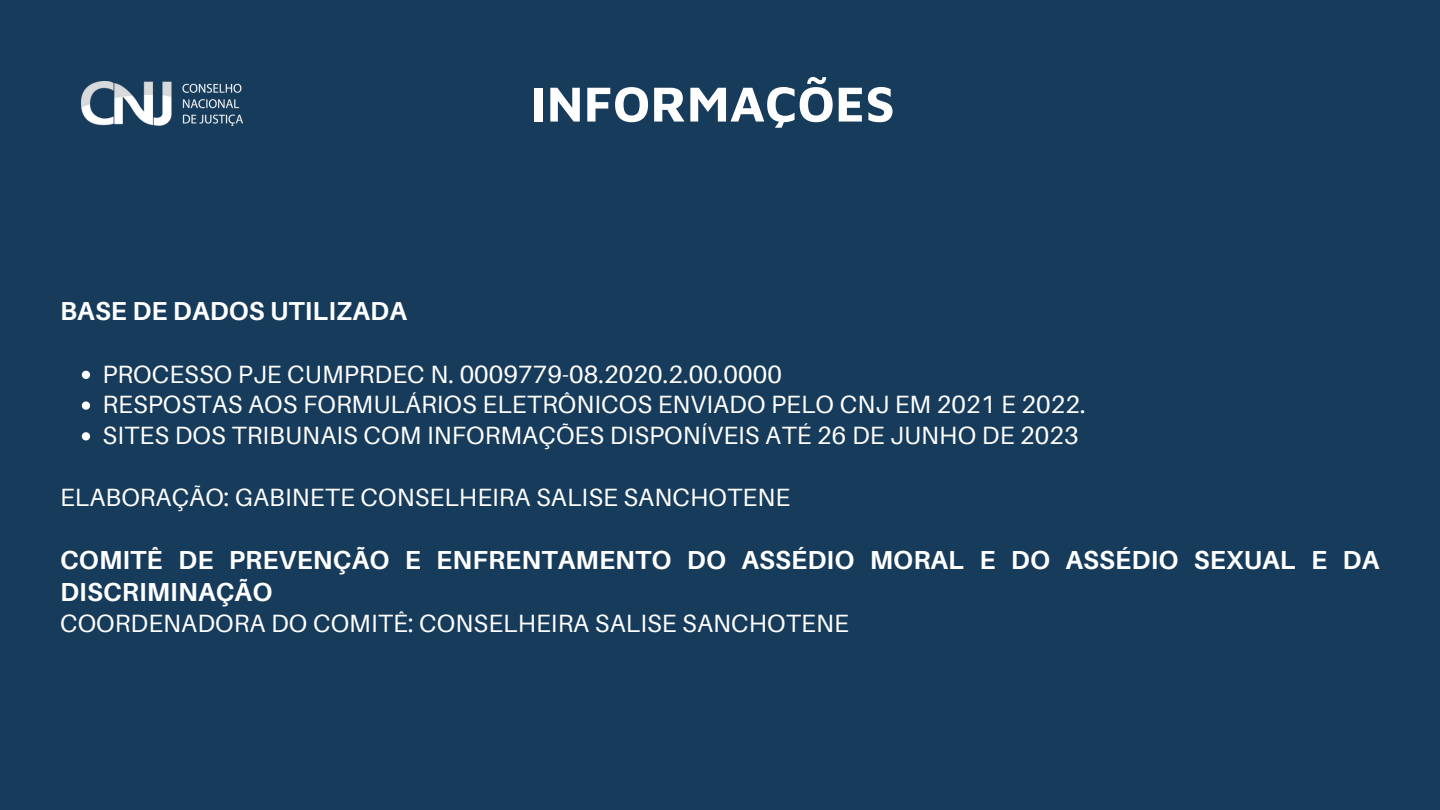
<style>
.page{position:relative;width:1440px;height:810px;background:#173b5b}
.page>*{position:absolute;margin:0;border:0;box-sizing:border-box;transform-origin:0 0}
.t1{font:700 50.7px "Maven Pro";letter-spacing:.005em;color:#fff}
.t2{font:700 26px/32.2px "Aileron";letter-spacing:.005em;color:#fff}
.t3{font:25px "Aileron";letter-spacing:.005em;color:#fff}
</style>
<div class="page">
<svg style="left:82px;top:371px;width:8px;height:8px"></svg>
<svg style="left:82px;top:401px;width:8px;height:9px"></svg>
<svg style="left:82px;top:432px;width:8px;height:8px"></svg>
<img style="left:81px;top:81px;width:161px;height:44px">
<p class="t2" style="left:60px;top:295px;width:348px">BASE DE DADOS UTILIZADA</p>
<p class="t1" style="left:531px;top:73px;width:365px">INFORMAÇÕES</p>
<p class="t3" style="left:103px;top:358px;width:681px">PROCESSO PJE CUMPRDEC N. 0009779-08.2020.2.00.0000</p>
<p class="t3" style="left:103px;top:389px;width:984px">RESPOSTAS AOS FORMULÁRIOS ELETRÔNICOS ENVIADO PELO CNJ EM 2021 E 2022.</p>
<p class="t3" style="left:103px;top:420px;width:977px">SITES DOS TRIBUNAIS COM INFORMAÇÕES DISPONÍVEIS ATÉ 26 DE JUNHO DE 2023</p>
<p class="t3" style="left:60px;top:481px;width:732px">ELABORAÇÃO: GABINETE CONSELHEIRA SALISE SANCHOTENE</p>
<p class="t2" style="left:60px;top:543px;width:1321px">COMITÊ DE PREVENÇÃO E ENFRENTAMENTO DO ASSÉDIO MORAL E DO ASSÉDIO SEXUAL E DA<br>DISCRIMINAÇÃO</p>
<p class="t3" style="left:60px;top:607px;width:790px">COORDENADORA DO COMITÊ: CONSELHEIRA SALISE SANCHOTENE</p>
</div>
